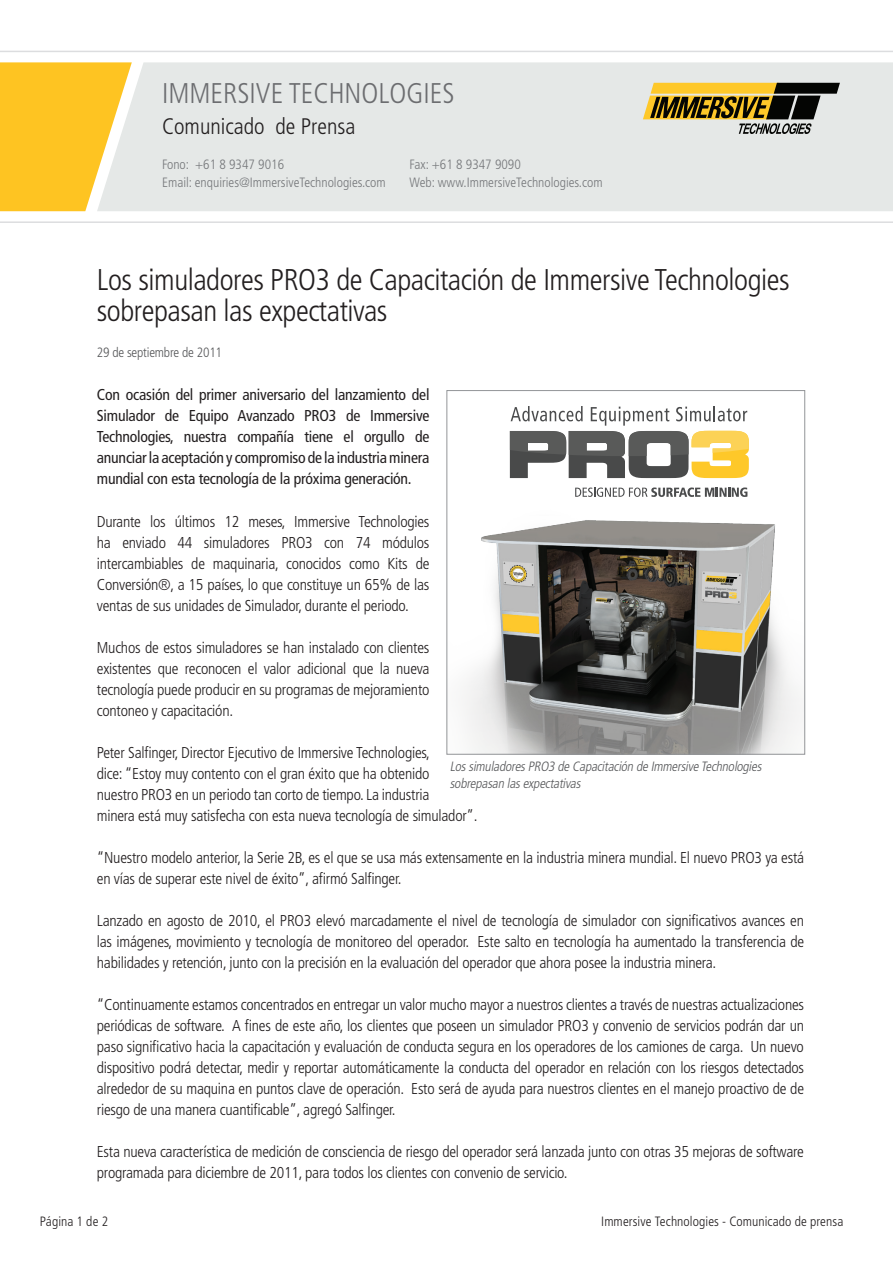
<style>
.page{position:relative;width:893px;height:1263px;background:#fff}
.page>*{position:absolute;margin:0;border:0;box-sizing:border-box;transform-origin:0 0}
.t1{font:300 condensed 30px/31.5px "Frutiger LT Std";letter-spacing:-.015em;color:#231f20}
.t2{font:300 condensed 28.5px "Frutiger";color:#6c6d70}
.t3{font:300 condensed 22.5px "Frutiger";color:#231f20}
.t4{font:300 condensed 15.75px/21px "Frutiger LT Std";letter-spacing:-.015em;color:#231f20;text-align:justify}
.t5{font:condensed 15.75px/21px "Frutiger LT Std";letter-spacing:-.015em;color:#231f20;text-align:justify}
.t6{font:300 condensed 13.5px "Frutiger";color:#76787b}
.t7{font:italic 300 condensed 13.5px/16.5px "Frutiger LT Std";color:#57585a}
.t8{font:300 condensed 13.5px "Frutiger";letter-spacing:.005em;color:#231f20}
.t9{font:300 condensed 13.5px "Frutiger LT Std";letter-spacing:-.015em;color:#57585a}
</style>
<div class="page">
<div style="left:0;top:62px;width:97px;height:149px;background:#fec422"></div>
<div style="left:97px;top:62px;width:796px;height:149px;background:#e5e8e7"></div>
<hr style="left:0;top:51px;width:893px;height:1px;background:#dcdddf">
<hr style="left:0;top:221px;width:893px;height:2px;background:#dcdddf">
<svg style="left:643px;top:83px;width:197px;height:51px;background:#9b8d60"></svg>
<img style="left:464px;top:488px;width:337px;height:265px">
<div style="left:446px;top:390px;width:359px;height:365px;border:1px solid #939598"></div>
<svg style="left:575px;top:487px;width:172px;height:10px"></svg>
<svg style="left:510px;top:406px;width:239px;height:72px"></svg>
<h2 class="t2" style="left:162px;top:77px;width:294px">IMMERSIVE TECHNOLOGIES</h2>
<h3 class="t3" style="left:162px;top:113px;width:195px">Comunicado de Prensa</h3>
<p class="t6" style="left:162px;top:157px;width:124px">Fono: +61 8 9347 9016</p>
<p class="t6" style="left:410px;top:157px;width:113px">Fax: +61 8 9347 9090</p>
<p class="t6" style="left:162px;top:175px;width:225px">Email: enquiries@ImmersiveTechnologies.com</p>
<p class="t6" style="left:410px;top:175px;width:194px">Web: www.ImmersiveTechnologies.com</p>
<h1 class="t1" style="left:97px;top:264px;width:694px">Los simuladores PRO3 de Capacitación de Immersive Technologies sobrepasan las expectativas</h1>
<p class="t9" style="left:97px;top:345px;width:127px">29 de septiembre de 2011</p>
<p class="t5" style="left:97px;top:384px;width:334px">Con ocasión del primer aniversario del lanzamiento del Simulador de Equipo Avanzado PRO3 de Immersive Technologies, nuestra compañía tiene el orgullo de anunciar la aceptación y compromiso de la industria minera mundial con esta tecnología de la próxima generación.</p>
<p class="t4" style="left:97px;top:511px;width:334px">Durante los últimos 12 meses, Immersive Technologies ha enviado 44 simuladores PRO3 con 74 módulos intercambiables de maquinaria, conocidos como Kits de Conversión®, a 15 países, lo que constituye un 65% de las ventas de sus unidades de Simulador, durante el periodo.</p>
<p class="t4" style="left:97px;top:637px;width:334px">Muchos de estos simuladores se han instalado con clientes existentes que reconocen el valor adicional que la nueva tecnología puede producir en su programas de mejoramiento contoneo y capacitación.</p>
<p class="t4" style="left:97px;top:742px;width:382px;text-align:left">Peter Salfinger, Director Ejecutivo de Immersive Technologies,<br>dice: “Estoy muy contento con el gran éxito que ha obtenido<br>nuestro PRO3 en un periodo tan corto de tiempo. La industria<br>minera está muy satisfecha con esta nueva tecnología de simulador”.</p>
<p class="t4" style="left:97px;top:847px;width:709px">“Nuestro modelo anterior, la Serie 2B, es el que se usa más extensamente en la industria minera mundial. El nuevo PRO3 ya está en vías de superar este nivel de éxito”, afirmó Salfinger.</p>
<p class="t4" style="left:97px;top:910px;width:709px">Lanzado en agosto de 2010, el PRO3 elevó marcadamente el nivel de tecnología de simulador con significativos avances en las imágenes, movimiento y tecnología de monitoreo del operador. Este salto en tecnología ha aumentado la transferencia de habilidades y retención, junto con la precisión en la evaluación del operador que ahora posee la industria minera.</p>
<p class="t4" style="left:97px;top:994px;width:709px">“Continuamente estamos concentrados en entregar un valor mucho mayor a nuestros clientes a través de nuestras actualizaciones periódicas de software. A fines de este año, los clientes que poseen un simulador PRO3 y convenio de servicios podrán dar un paso significativo hacia la capacitación y evaluación de conducta segura en los operadores de los camiones de carga. Un nuevo dispositivo podrá detectar, medir y reportar automáticamente la conducta del operador en relación con los riesgos detectados alrededor de su maquina en puntos clave de operación. Esto será de ayuda para nuestros clientes en el manejo proactivo de de riesgo de una manera cuantificable”, agregó Salfinger.</p>
<p class="t4" style="left:97px;top:1141px;width:709px">Esta nueva característica de medición de consciencia de riesgo del operador será lanzada junto con otras 35 mejoras de software programada para diciembre de 2011, para todos los clientes con convenio de servicio.</p>
<p class="t7" style="left:450px;top:758px;width:316px">LossimuladoresPRO3 de Capacitación de Immersive Technologies sobrepasan lasexpectativas</p>
<p class="t8" style="left:40px;top:1214px;width:70px">Página 1 de 2</p>
<p class="t8" style="left:601px;top:1214px;width:244px">Immersive Technologies - Comunicado de prensa</p>
</div>
